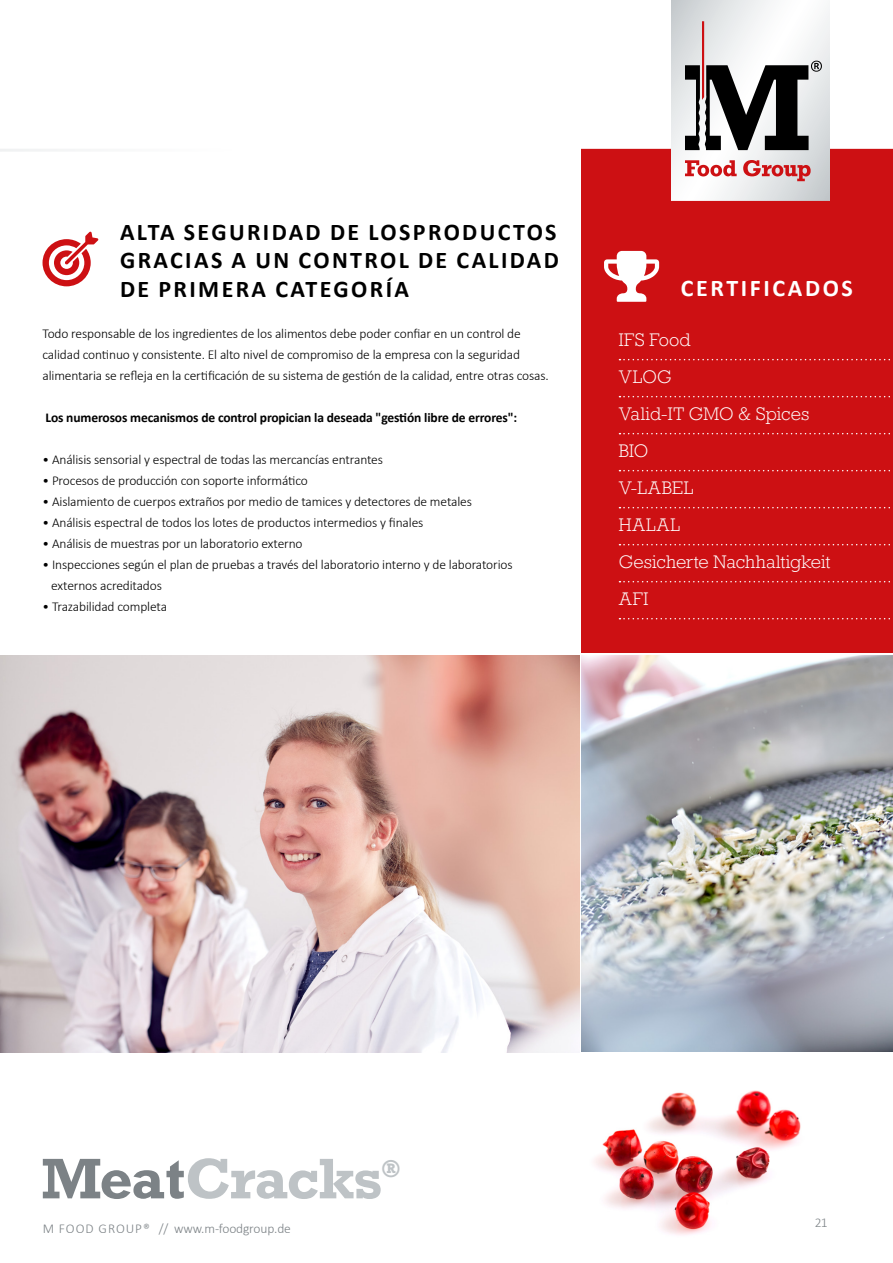
<style>
.page{position:relative;width:893px;height:1263px;background:#fff}
.page>*{position:absolute;margin:0;border:0;box-sizing:border-box;transform-origin:0 0}
.t1{font:700 53.7px "Rockwell";letter-spacing:-.01em;color:#bec3c6}
.t2{font:700 24px/28.5px "Calibri";letter-spacing:.1em;color:#000;text-align:justify}
.t3{font:700 24px "Calibri";letter-spacing:.11em;color:#fff}
.t4{font:700 21px "Rockwell";color:#bec3c6}
.t5{font:300 17.1px/37px "Rockwell Nova";letter-spacing:.005em;color:#fff}
.t6{font:300 13.5px/21px "Calibri";letter-spacing:-.01em;color:#000}
.t7{font:700 13.5px "Calibri";letter-spacing:-.01em;color:#000}
.t8{font:300 13.5px "Calibri";letter-spacing:-.01em;color:#7c8286}
.s1{color:#7c8286}
</style>
<div class="page">
<img style="left:506px;top:1052px;width:295px;height:183px">
<img style="left:0;top:655px;width:579px;height:397px">
<div style="left:581px;top:128px;width:312px;height:525px;background:#cd1013"></div>
<img style="left:581px;top:655px;width:312px;height:397px">
<svg style="left:43px;top:232px;width:55px;height:54px"></svg>
<svg style="left:604px;top:251px;width:55px;height:51px"></svg>
<div style="left:581px;top:128px;width:312px;height:21px;background:#fff"></div>
<svg style="left:671px;top:0;width:159px;height:201px"></svg>
<hr style="left:0;top:149px;width:233px;height:3px;background:#ebedee">
<svg style="left:685px;top:21px;width:137px;height:129px"></svg>
<svg style="left:685px;top:160px;width:52px;height:16px"></svg>
<svg style="left:743px;top:160px;width:68px;height:21px"></svg>
<svg style="left:619px;top:359px;width:271px;height:1px"></svg>
<svg style="left:619px;top:396px;width:271px;height:1px"></svg>
<svg style="left:619px;top:433px;width:271px;height:1px"></svg>
<svg style="left:619px;top:470px;width:271px;height:1px"></svg>
<svg style="left:619px;top:507px;width:271px;height:1px"></svg>
<svg style="left:619px;top:544px;width:271px;height:1px"></svg>
<svg style="left:619px;top:581px;width:271px;height:1px"></svg>
<svg style="left:619px;top:618px;width:271px;height:1px"></svg>
<h2 class="t2" style="left:120px;top:217px;width:440px">ALTA SEGURIDAD DE LOSPRODUCTOS GRACIAS A UN CONTROL DE CALIDAD DE PRIMERA CATEGORÍA</h2>
<p class="t6" style="left:43px;top:323px;width:508px">Todo responsable de los ingredientes de los alimentos debe poder confiar en un control de calidad continuo y consistente. El alto nivel de compromiso de la empresa con la seguridad alimentaria se refleja en la certificación de su sistema de gestión de la calidad, entre otras cosas.</p>
<p class="t7" style="left:45px;top:408px;width:473px">Los numerosos mecanismos de control propician la deseada "gestión libre de errores":</p>
<p class="t6" style="left:43px;top:449px;width:342px">• Análisis sensorial y espectral de todas las mercancías entrantes</p>
<p class="t6" style="left:43px;top:470px;width:267px">• Procesos de producción con soporte informático</p>
<p class="t6" style="left:43px;top:491px;width:431px">• Aislamiento de cuerpos extraños por medio de tamices y detectores de metales</p>
<p class="t6" style="left:43px;top:512px;width:382px">• Análisis espectral de todos los lotes de productos intermedios y finales</p>
<p class="t6" style="left:43px;top:533px;width:262px">• Análisis de muestras por un laboratorio externo</p>
<p class="t6" style="left:51px;top:554px;width:463px;text-indent:-9px">• Inspecciones según el plan de pruebas a través del laboratorio interno y de laboratorios externos acreditados</p>
<p class="t6" style="left:43px;top:596px;width:126px">• Trazabilidad completa</p>
<h2 class="t3" style="left:681px;top:271px;width:174px">CERTIFICADOS</h2>
<p class="t5" style="left:619px;top:321px;width:213px">IFS Food<br>VLOG<br>Valid-IT GMO &amp; Spices<br>BIO<br>V-LABEL<br>HALAL<br>Gesicherte Nachhaltigkeit<br>AFI</p>
<h1 class="t1" style="left:41px;top:1144px;width:342px"><span class="s1">Meat</span>Cracks</h1>
<h3 class="t4" style="left:381px;top:1154px;width:21px">®</h3>
<p class="t8" style="left:43px;top:1220px;width:250px">M FOOD GROUP® // www.m-foodgroup.de</p>
<p class="t8" style="left:814px;top:1214px;width:15px">21</p>
</div>
